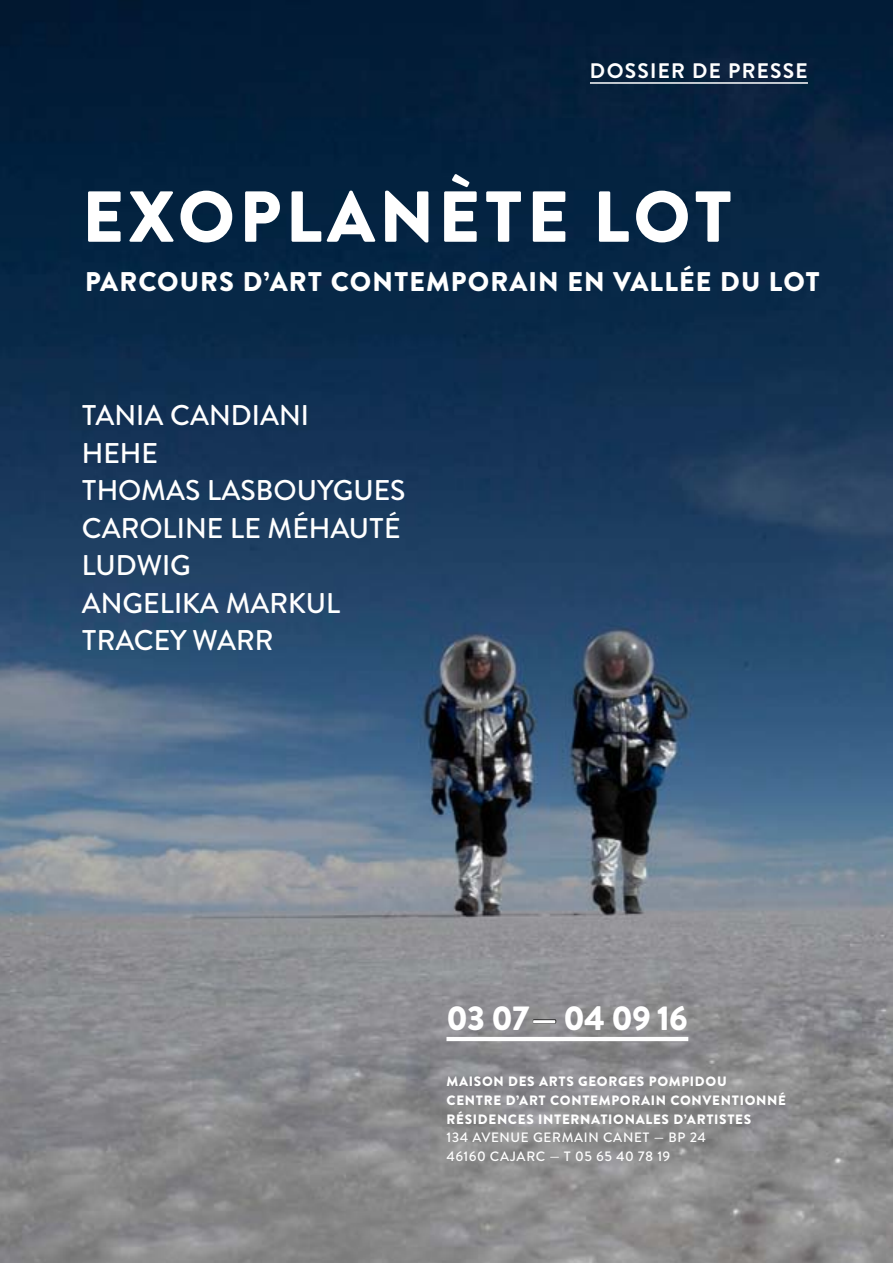
<style>
.page{position:relative;width:893px;height:1263px;background:#fff}
.page>*{position:absolute;margin:0;border:0;box-sizing:border-box;transform-origin:0 0}
.t1{font:900 72px "Brandon Text";letter-spacing:.06em;color:#fff}
.t2{font:900 33.6px "Brandon Text";letter-spacing:-.03em;color:#fff}
.t3{font:500 28.5px/37.5px "Brandon Text";color:#fff}
.t4{font:900 27px "Brandon Text";letter-spacing:.04em;color:#fff}
.t5{font:700 21px "Brandon Text";letter-spacing:.06em;color:#fff}
.t6{font:900 13.5px "Brandon Text";letter-spacing:.05em;color:#fff}
.t7{font:500 13.5px/18.6px "Brandon Text";letter-spacing:.05em;color:#fff}
</style>
<div class="page">
<img style="left:0;top:0;width:893px;height:1263px">
<hr style="left:590px;top:82px;width:218px;height:2px;background:#fff">
<hr style="left:446px;top:1037px;width:242px;height:4px;background:#fff">
<div style="left:533px;top:1019px;width:23px;height:4px;border:1px solid #000"></div>
<h3 class="t5" style="left:590px;top:57px;width:219px">DOSSIER DE PRESSE</h3>
<h1 class="t1" style="left:82px;top:166px;width:651px">EXOPLANÈTE LOT</h1>
<h3 class="t4" style="left:85px;top:263px;width:736px">PARCOURS D’ART CONTEMPORAIN EN VALLÉE DU LOT</h3>
<h3 class="t3" style="left:82px;top:396px;width:18px">TANIA</h3>
<h3 class="t3" style="left:170px;top:396px;width:96px">CAN DIANI</h3>
<h3 class="t3" style="left:82px;top:433px;width:325px">HEHE<br>THOMAS LASBOUYGUES<br>CAROLINE</h3>
<h3 class="t3" style="left:230px;top:508px;width:119px">LE MÉHAUT</h3>
<h3 class="t3" style="left:384px;top:508px;width:18px">É</h3>
<h3 class="t3" style="left:82px;top:546px;width:165px">LU DWIG<br>ANGELIKAMAR</h3>
<h3 class="t3" style="left:288px;top:583px;width:54px">KUL</h3>
<h3 class="t3" style="left:82px;top:621px;width:155px">TRACEY WARR</h3>
<h2 class="t2" style="left:446px;top:994px;width:243px">03 07— 04 09 16</h2>
<p class="t6" style="left:447px;top:1072px;width:23px">MAISON</p>
<p class="t6" style="left:508px;top:1072px;width:10px">DES</p>
<p class="t6" style="left:539px;top:1072px;width:10px">ARTS</p>
<p class="t6" style="left:578px;top:1072px;width:21px">GEOR</p>
<p class="t6" style="left:618px;top:1072px;width:42px">GES POMPIDOU</p>
<p class="t6" style="left:447px;top:1091px;width:20px">CENTRE</p>
<p class="t6" style="left:506px;top:1091px;width:24px">D’ART</p>
<p class="t6" style="left:550px;top:1091px;width:11px">CONTEMPORAIN</p>
<p class="t6" style="left:670px;top:1091px;width:11px">CONVENTIONNÉ</p>
<p class="t6" style="left:447px;top:1109px;width:20px">RÉSIDENCES</p>
<p class="t6" style="left:538px;top:1109px;width:10px">INTERNATIONALES</p>
<p class="t6" style="left:673px;top:1109px;width:23px">D’ARTISTES</p>
<p class="t7" style="left:446px;top:1128px;width:261px">134 AVENUE GERMAIN CANET — BP 24<br>46160 CAJARC — T 05 65 40 78 19</p>
</div>
